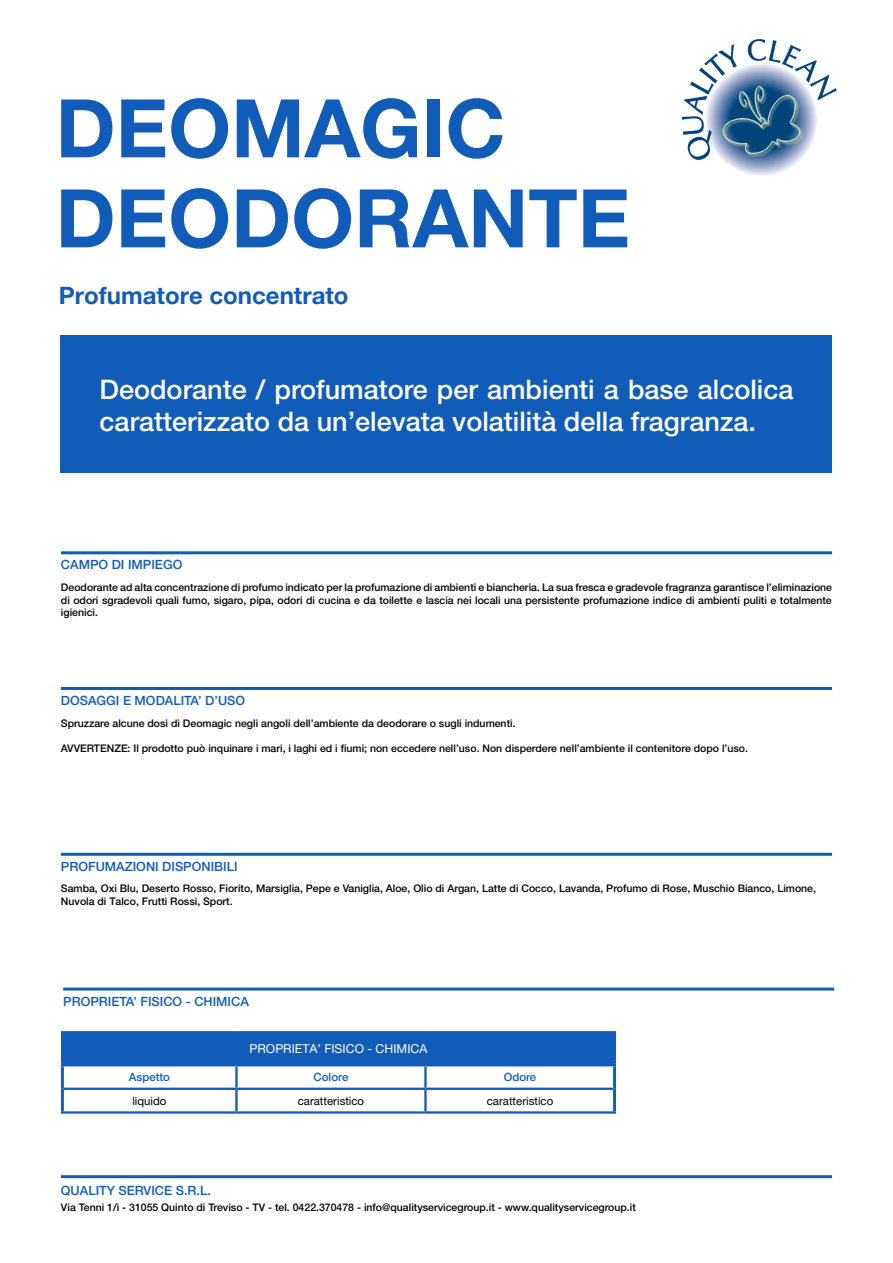
<style>
.page{position:relative;width:893px;height:1263px;background:#fff}
.page>*{position:absolute;margin:0;border:0;box-sizing:border-box;transform-origin:0 0}
.t1{font:700 81px/90px "Helvetica Neue LT Pro";color:#125cb9}
.t2{font:500 27px/32.4px "Helvetica Neue LT Pro";color:#fff}
.t3{font:700 24px "Helvetica Neue LT Pro";color:#125cb9}
.t4{font:500 12.75px "Helvetica Neue LT Pro";color:#125cb9}
.t5{font:12.3px "Helvetica Neue LT Pro";color:#fff}
.t6{font:11.4px "Helvetica Neue LT Pro";color:#000}
.t7{font:500 11.4px "Helvetica Neue LT Pro";color:#125cb9}
.t8{font:500 10.5px/12.6px "Helvetica Neue LT Pro";color:#000;text-align:justify}
</style>
<div class="page">
<div style="left:61px;top:335px;width:771px;height:137px;background:#125cb9"></div>
<img style="left:681px;top:38px;width:156px;height:138px">
<hr style="left:61px;top:551px;width:771px;height:3px;background:#125cb9">
<hr style="left:61px;top:1175px;width:771px;height:3px;background:#125cb9">
<hr style="left:61px;top:687px;width:771px;height:3px;background:#125cb9">
<div style="left:62px;top:1032px;width:552px;height:33px;background:#125cb9"></div>
<hr style="left:64px;top:1087px;width:172px;height:3px;background:#125cb9">
<hr style="left:236px;top:1087px;width:189px;height:3px;background:#125cb9">
<hr style="left:425px;top:1087px;width:188px;height:3px;background:#125cb9">
<hr style="left:61px;top:1111px;width:175px;height:3px;background:#125cb9">
<hr style="left:235px;top:1066px;width:3px;height:21px;background:#125cb9">
<hr style="left:235px;top:1090px;width:3px;height:21px;background:#125cb9">
<hr style="left:236px;top:1111px;width:189px;height:3px;background:#125cb9">
<hr style="left:424px;top:1066px;width:3px;height:21px;background:#125cb9">
<hr style="left:424px;top:1090px;width:3px;height:21px;background:#125cb9">
<hr style="left:425px;top:1111px;width:191px;height:3px;background:#125cb9">
<hr style="left:61px;top:1031px;width:175px;height:3px;background:#125cb9">
<hr style="left:61px;top:1034px;width:3px;height:29px;background:#125cb9">
<hr style="left:236px;top:1031px;width:189px;height:3px;background:#125cb9">
<hr style="left:425px;top:1031px;width:191px;height:3px;background:#125cb9">
<hr style="left:613px;top:1034px;width:3px;height:29px;background:#125cb9">
<hr style="left:61px;top:1063px;width:175px;height:3px;background:#125cb9">
<hr style="left:236px;top:1063px;width:189px;height:3px;background:#125cb9">
<hr style="left:425px;top:1063px;width:191px;height:3px;background:#125cb9">
<hr style="left:61px;top:1066px;width:3px;height:23px;background:#125cb9">
<hr style="left:613px;top:1066px;width:3px;height:23px;background:#125cb9">
<hr style="left:61px;top:1089px;width:3px;height:22px;background:#125cb9">
<hr style="left:613px;top:1089px;width:3px;height:22px;background:#125cb9">
<hr style="left:63px;top:987px;width:771px;height:3px;background:#125cb9">
<hr style="left:61px;top:853px;width:771px;height:3px;background:#125cb9">
<h1 class="t1" style="left:56px;top:82px;width:576px">DEOMAGIC<br>DEODORANTE</h1>
<h3 class="t3" style="left:59px;top:281px;width:291px">Profumatore concentrato</h3>
<h2 class="t2" style="left:100px;top:373px;width:695px">Deodorante / profumatore per ambienti a base alcolica caratterizzato da un’elevata volatilità della fragranza.</h2>
<p class="t4" style="left:61px;top:557px;width:123px">CAMPO DI IMPIEGO</p>
<p class="t8" style="left:61px;top:581px;width:773px">Deodorante ad alta concentrazione di profumo indicato per la profumazione di ambienti e biancheria. La sua fresca e gradevole fragranza garantisce l’eliminazione di odori sgradevoli quali fumo, sigaro, pipa, odori di cucina e da toilette e lascia nei locali una persistente profumazione indice di ambienti puliti e totalmente igienici.</p>
<p class="t4" style="left:61px;top:693px;width:186px">DOSAGGI E MODALITA’ D’USO</p>
<p class="t8" style="left:61px;top:716px;width:456px">Spruzzare alcune dosi di Deomagic negli angoli dell’ambiente da deodorare o sugli indumenti.</p>
<p class="t8" style="left:61px;top:742px;width:689px">AVVERTENZE: Il prodotto può inquinare i mari, i laghi ed i fiumi; non eccedere nell’uso. Non disperdere nell’ambiente il contenitore dopo l’uso.</p>
<p class="t4" style="left:61px;top:859px;width:178px">PROFUMAZIONI DISPONIBILI</p>
<p class="t8" style="left:61px;top:882px;width:757px">Samba, Oxi Blu, Deserto Rosso, Fiorito, Marsiglia, Pepe e Vaniglia, Aloe, Olio di Argan, Latte di Cocco, Lavanda, Profumo di Rose, Muschio Bianco, Limone,<br>Nuvola di Talco, Frutti Rossi, Sport.</p>
<p class="t4" style="left:63px;top:993px;width:187px">PROPRIETA’ FISICO - CHIMICA</p>
<p class="t5" style="left:250px;top:1041px;width:179px">PROPRIETA’ FISICO - CHIMICA</p>
<p class="t7" style="left:129px;top:1070px;width:43px">Aspetto</p>
<p class="t7" style="left:314px;top:1070px;width:36px">Colore</p>
<p class="t7" style="left:504px;top:1070px;width:34px">Odore</p>
<p class="t6" style="left:132px;top:1094px;width:36px">liquido</p>
<p class="t6" style="left:298px;top:1094px;width:68px">caratteristico</p>
<p class="t6" style="left:487px;top:1094px;width:68px">caratteristico</p>
<p class="t4" style="left:61px;top:1182px;width:151px">QUALITY SERVICE S.R.L.</p>
<p class="t8" style="left:61px;top:1201px;width:576px">Via Tenni 1/i - 31055 Quinto di Treviso - TV - tel. 0422.370478 - info@qualityservicegroup.it - www.qualityservicegroup.it</p>
</div>
